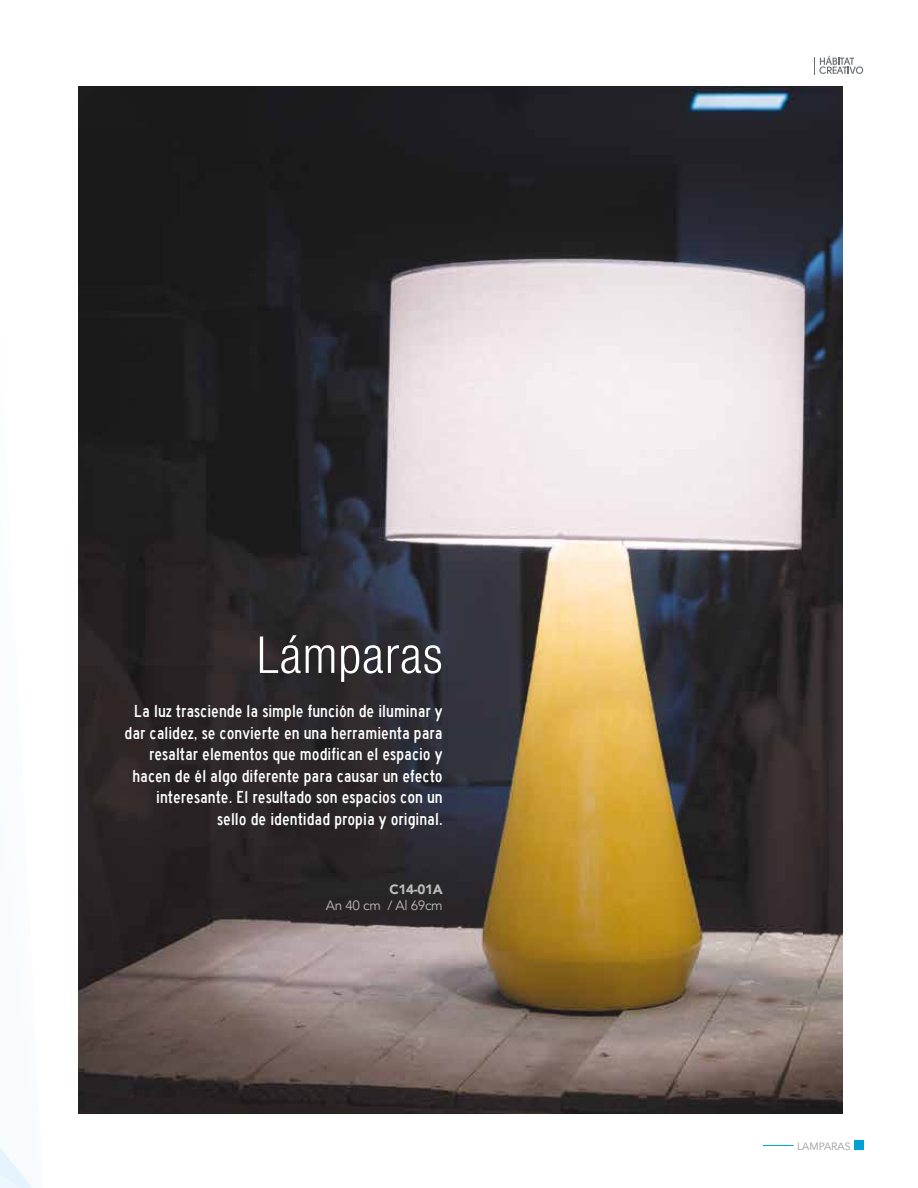
<style>
.page{position:relative;width:918px;height:1188px;background:#fff}
.page>*{position:absolute;margin:0;border:0;box-sizing:border-box;transform-origin:0 0}
.t1{font:300 condensed 51px "Helvetica Neue LT Pro";letter-spacing:.02em;color:#fff}
.t2{font:18px/21.6px "Highway Gothic Narrow";color:#fff;text-align:right}
.t3{font:13.5px "Avenir";letter-spacing:-.025em;color:#fff}
.t4{font:900 13.5px "Avenir";letter-spacing:-.025em;color:#fff}
.t5{font:10.5px "Avenir";color:#9d9b9d}
</style>
<div class="page">
<svg style="left:814px;top:56px;width:49px;height:19px"></svg>
<img style="left:0;top:1148px;width:32px;height:40px">
<img style="left:79px;top:86px;width:763px;height:1027px">
<hr style="left:763px;top:1145px;width:31px;height:1px;background:#00a1d5">
<div style="left:855px;top:1141px;width:9px;height:9px;background:#00a1d5"></div>
<h1 class="t1" style="left:257px;top:626px;width:187px">Lámparas</h1>
<p class="t2" style="left:125px;top:701px;width:320px">La luz trasciende la simple función de iluminar y dar calidez, se convierte en una herramienta para resaltar elementos que modifican el espacio y hacen de él algo diferente para causar un efecto interesante. El resultado son espacios con un sello de identidad propia y original.</p>
<p class="t4" style="left:390px;top:878px;width:55px">C14-01A</p>
<p class="t3" style="left:326px;top:898px;width:118px">An 40 cm / Al 69cm</p>
<p class="t5" style="left:797px;top:1140px;width:55px">LAMPARAS</p>
</div>
